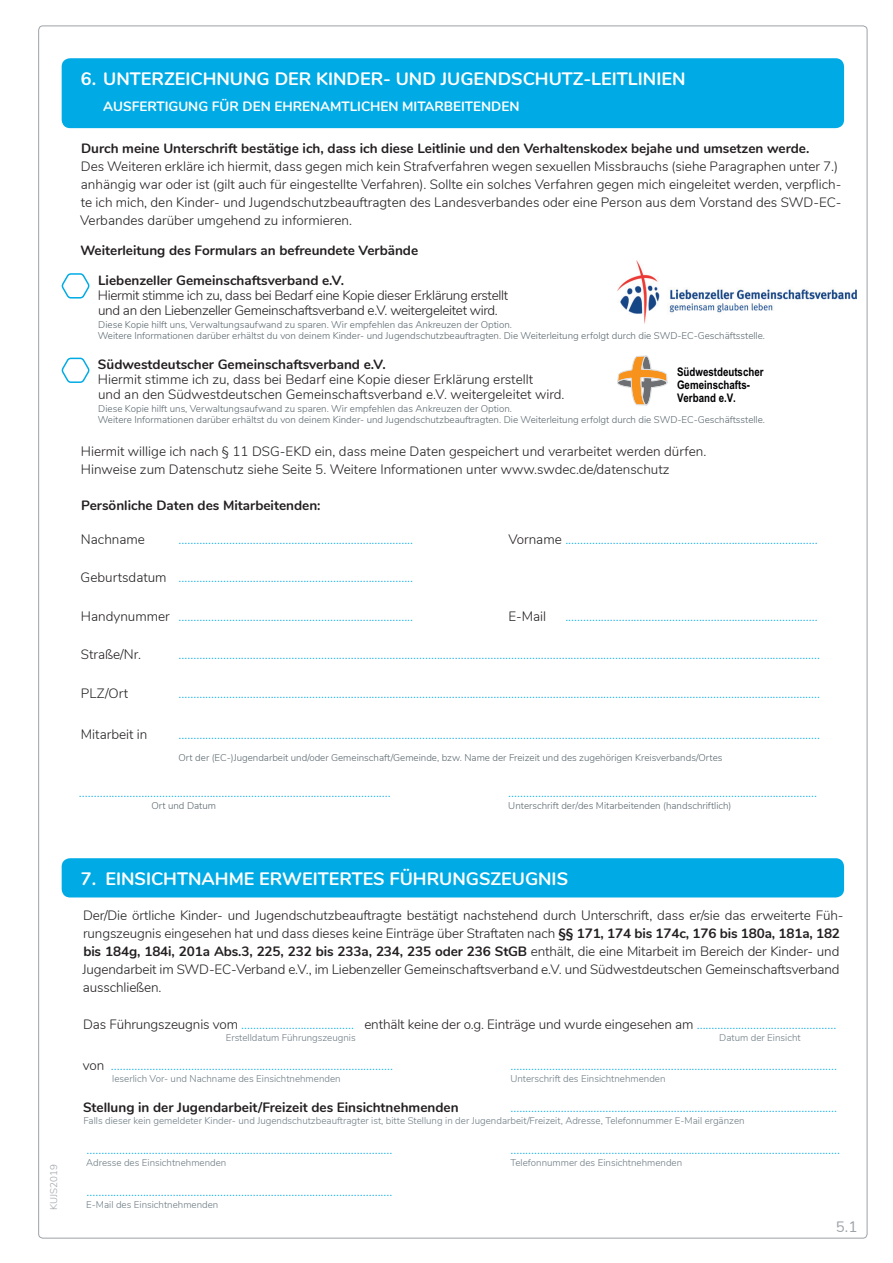
<style>
.page{position:relative;width:893px;height:1263px;background:#fff}
.page>*{position:absolute;margin:0;border:0;box-sizing:border-box;transform-origin:0 0}
.t1{font:700 18px "Nunito";color:#fff}
.t2{font:15px "Nunito";color:#9da2a7}
.t3{font:300 13.5px "Nunito";letter-spacing:-.01em;color:#00abe5}
.t4{font:300 13.5px/18px "Nunito";color:#231f20}
.t5{font:700 13.5px "Nunito";color:#231f20}
.t6{font:300 13.5px/15px "Nunito";letter-spacing:-.025em;color:#231f20}
.t7{font:700 13.5px "Nunito";color:#fff}
.t8{font:700 11.85px/13.5px "Arial Narrow";color:#000003}
.t9{font:300 9.75px/10.5px "Nunito";color:#59666d}
.t10{font:300 9.75px "Nunito";color:#6b7a82}
.t11{font:300 9.75px "Nunito";color:#9da2a7}
.s1{color:#231f20}
.s2{font-weight:700}
</style>
<div class="page">
<div style="left:62px;top:858px;width:782px;height:39px;background:#00abe5;border-radius:9px"></div>
<div style="left:62px;top:58px;width:782px;height:70px;background:#00abe5;border-radius:9px"></div>
<svg style="left:61px;top:273px;width:29px;height:26px"></svg>
<svg style="left:61px;top:357px;width:29px;height:26px"></svg>
<img style="left:617px;top:260px;width:240px;height:63px">
<svg style="left:617px;top:356px;width:50px;height:49px"></svg>
<h1 class="t1" style="left:81px;top:65px;width:606px">6. UNTERZEICHNUNG DER KINDER- UND JUGENDSCHUTZ-LEITLINIEN</h1>
<p class="t7" style="left:103px;top:97px;width:418px">AUSFERTIGUNG FÜR DEN EHRENAMTLICHEN MITARBEITENDEN</p>
<p class="t5" style="left:81px;top:138px;width:730px">Durch meine Unterschrift bestätige ich, dass ich diese Leitlinie und den Verhaltenskodex bejahe und umsetzen werde.</p>
<p class="t4" style="left:80px;top:156px;width:763px">Des Weiteren erkläre ich hiermit, dass gegen mich kein Strafverfahren wegen sexuellen Missbrauchs (siehe Paragraphen unter 7.) anhängig war oder ist (gilt auch für eingestellte Verfahren). Sollte ein solches Verfahren gegen mich eingeleitet werden, verpflich&shy;te ich mich, den Kinder- und Jugendschutzbeauftragten des Landesverbandes oder eine Person aus dem Vorstand des SWD-EC-Verbandes darüber umgehend zu informieren.</p>
<p class="t5" style="left:80px;top:240px;width:339px">Weiterleitung des Formulars an befreundete Verbände</p>
<p class="t5" style="left:98px;top:270px;width:248px">Liebenzeller Gemeinschaftsverband e.V.</p>
<p class="t6" style="left:98px;top:287px;width:412px">Hiermit stimme ich zu, dass bei Bedarf eine Kopie dieser Erklärung erstellt und an den Liebenzeller Gemeinschaftsverband e.V. weitergeleitet wird.</p>
<p class="t9" style="left:98px;top:319px;width:669px">Diese Kopie hilft uns, Verwaltungsaufwand zu sparen. Wir empfehlen das Ankreuzen der Option.<br>Weitere Informationen darüber erhältst du von deinem Kinder- und Jugendschutzbeauftragten. Die Weiterleitung erfolgt durch die SWD-EC-Geschäftsstelle.</p>
<p class="t5" style="left:98px;top:354px;width:289px">Südwestdeutscher Gemeinschaftsverband e.V.</p>
<p class="t4" style="left:98px;top:371px;width:468px;line-height:15px">Hiermit stimme ich zu, dass bei Bedarf eine Kopie dieser Erklärung erstellt<br>und an den Südwestdeutschen Gemeinschaftsverband e.V. weitergeleitet wird.</p>
<p class="t9" style="left:98px;top:403px;width:669px">Diese Kopie hilft uns, Verwaltungsaufwand zu sparen. Wir empfehlen das Ankreuzen der Option.<br>Weitere Informationen darüber erhältst du von deinem Kinder- und Jugendschutzbeauftragten. Die Weiterleitung erfolgt durch die SWD-EC-Geschäftsstelle.</p>
<p class="t4" style="left:81px;top:441px;width:627px">Hiermit willige ich nach § 11 DSG-EKD ein, dass meine Daten gespeichert und verarbeitet werden dürfen.<br>Hinweise zum Datenschutz siehe Seite 5. Weitere Informationen unter www.swdec.de/datenschutz</p>
<p class="t5" style="left:81px;top:495px;width:241px">Persönliche Daten des Mitarbeitenden:</p>
<p class="t4" style="left:81px;top:529px;width:66px">Nachname</p>
<p class="t3" style="left:179px;top:529px;width:236px">...............................................................................</p>
<p class="t3" style="left:508px;top:529px;width:311px"><span class="s1">Vorname</span> .....................................................................................</p>
<p class="t3" style="left:81px;top:567px;width:334px"><span class="s1">Geburtsdatum</span> ...............................................................................</p>
<p class="t3" style="left:81px;top:606px;width:334px"><span class="s1">Handynummer</span> ...............................................................................</p>
<p class="t4" style="left:508px;top:606px;width:39px">E-Mail</p>
<p class="t3" style="left:565px;top:606px;width:254px">..................................................................................…</p>
<p class="t4" style="left:81px;top:645px;width:62px">Straße/Nr.</p>
<p class="t3" style="left:179px;top:644px;width:643px">........................................................................................................................................................................................................................</p>
<p class="t4" style="left:81px;top:683px;width:49px">PLZ/Ort</p>
<p class="t3" style="left:179px;top:683px;width:643px">........................................................................................................................................................................................................................</p>
<p class="t4" style="left:81px;top:725px;width:68px">Mitarbeit in</p>
<p class="t3" style="left:179px;top:724px;width:643px">........................................................................................................................................................................................................................</p>
<p class="t9" style="left:179px;top:752px;width:545px">Ort der (EC-)Jugendarbeit und/oder Gemeinschaft/Gemeinde, bzw. Name der Freizeit und des zugehörigen Kreisverbands/Ortes</p>
<p class="t3" style="left:79px;top:783px;width:313px">.........................................................................................................</p>
<p class="t3" style="left:508px;top:783px;width:310px">........................................................................................................</p>
<p class="t9" style="left:151px;top:800px;width:66px">Ort und Datum</p>
<p class="t9" style="left:508px;top:800px;width:225px">Unterschrift der/des Mitarbeitenden (handschriftlich)</p>
<p class="t8" style="left:677px;top:364px;width:88px">Südwestdeutscher<br>Gemeinschafts-<br>Verband e.V.</p>
<p class="t11" style="left:47px;top:1209px;width:46px;rotate:-90deg">KUJS2019</p>
<h1 class="t1" style="left:81px;top:865px;width:489px">7. EINSICHTNAHME ERWEITERTES FÜHRUNGSZEUGNIS</h1>
<p class="t4" style="left:82px;top:906px;width:763px">Der/Die örtliche Kinder- und Jugendschutzbeauftragte bestätigt nachstehend durch Unterschrift, dass er/sie das erweiterte Füh&shy;rungszeugnis eingesehen hat und dass dieses keine Einträge über Straftaten nach <span class="s2">§§ 171, 174 bis 174c, 176 bis 180a, 181a, 182 bis 184g, 184i, 201a Abs.3, 225, 232 bis 233a, 234, 235 oder 236 StGB</span> enthält, die eine Mitarbeit im Bereich der Kinder- und Jugendarbeit im SWD-EC-Verband e.V., im Liebenzeller Gemeinschaftsverband e.V. und Südwestdeutschen Gemeinschaftsverband ausschließen.</p>
<p class="t3" style="left:83px;top:1015px;width:755px"><span class="s1">Das Führungszeugnis vom</span> ...................................... <span class="s1">enthält keine der o.g. Einträge und wurde eingesehen am</span> ...............................................</p>
<p class="t10" style="left:226px;top:1031px;width:131px">Erstelldatum Führungszeugnis</p>
<p class="t10" style="left:719px;top:1031px;width:83px">Datum der Einsicht</p>
<p class="t3" style="left:83px;top:1055px;width:312px"><span class="s1">von</span> ...............................................................................................</p>
<p class="t3" style="left:510px;top:1055px;width:328px">..............................................................................................................</p>
<p class="t10" style="left:112px;top:1071px;width:230px">leserlich Vor- und Nachname des Einsichtnehmenden</p>
<p class="t10" style="left:510px;top:1071px;width:157px">Unterschrift des Einsichtnehmenden</p>
<p class="t5" style="left:83px;top:1097px;width:377px">Stellung in der Jugendarbeit/Freizeit des Einsichtnehmenden</p>
<p class="t3" style="left:510px;top:1097px;width:328px">..............................................................................................................</p>
<p class="t10" style="left:83px;top:1113px;width:663px">Falls dieser kein gemeldeter Kinder- und Jugendschutzbeauftragter ist, bitte Stellung in der Jugendarbeit/Freizeit, Adresse, Telefonnummer E-Mail ergänzen</p>
<p class="t3" style="left:87px;top:1139px;width:307px">.......................................................................................................</p>
<p class="t3" style="left:510px;top:1139px;width:331px">...............................................................................................................</p>
<p class="t10" style="left:86px;top:1155px;width:142px">Adresse des Einsichtnehmenden</p>
<p class="t10" style="left:510px;top:1155px;width:173px">Telefonnummer des Einsichtnehmenden</p>
<p class="t3" style="left:87px;top:1181px;width:307px">.......................................................................................................</p>
<p class="t10" style="left:86px;top:1197px;width:134px">E-Mail des Einsichtnehmenden</p>
<p class="t2" style="left:836px;top:1216px;width:23px">5.1</p>
</div>
